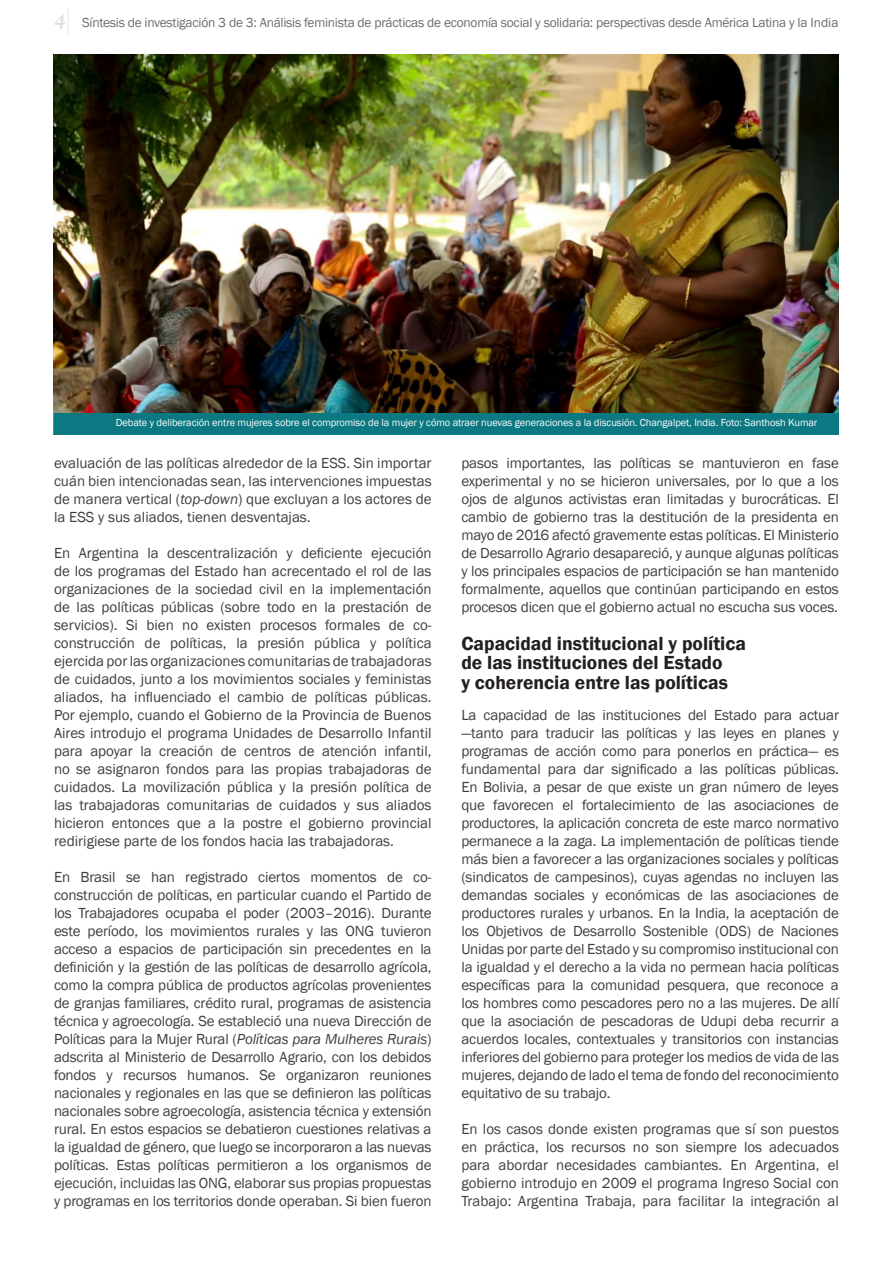
<style>
.page{position:relative;width:893px;height:1263px;background:#fff}
.page>*{position:absolute;margin:0;border:0;box-sizing:border-box;transform-origin:0 0}
.t1{font:600 19.5px/19.5px "Franklin Gothic";color:#231f20}
.t2{font:15px/18px "Franklin Gothic";letter-spacing:-.01em;color:#3e3e3f;text-align:justify}
.t3{font:13.5px "Franklin Gothic";letter-spacing:-.02em;color:#6c6d70}
.t4{font:10.5px "Franklin Gothic";letter-spacing:-.01em;color:#fff}
.s1{font-family:"Goudy";font-weight:700;font-style:italic;font-size:18px;color:#dcdddf}
.s2{font-style:italic}
</style>
<div class="page">
<img style="left:54px;top:54px;width:785px;height:359px">
<div style="left:54px;top:413px;width:785px;height:22px;background:#0b7882"></div>
<svg style="left:68px;top:9px;width:1px;height:26px"></svg>
<p class="t3" style="left:54px;top:15px;width:786px"><span class="s1">4</span> Síntesis de investigación 3 de 3: Análisis feminista de prácticas de economía social y solidaria: perspectivas desde América Latina y la India</p>
<p class="t4" style="left:116px;top:416px;width:703px">Debate y deliberación entre mujeres sobre el compromiso de la mujer y cómo atraer nuevas generaciones a la discusión. Changalpet, India. Foto: Santhosh Kumar</p>
<p class="t2" style="left:54px;top:454px;width:379px">evaluación de las políticas alrededor de la ESS. Sin importar cuán bien intencionadas sean, las intervenciones impuestas de manera vertical (<span class="s2">top-down</span>) que excluyan a los actores de la ESS y sus aliados, tienen desventajas.</p>
<p class="t2" style="left:54px;top:544px;width:379px">En Argentina la descentralización y deficiente ejecución de los programas del Estado han acrecentado el rol de las organizaciones de la sociedad civil en la implementación de las políticas públicas (sobre todo en la prestación de servicios). Si bien no existen procesos formales de co&shy;construcción de políticas, la presión pública y política ejercida por las organizaciones comunitarias de trabajadoras de cuidados, junto a los movimientos sociales y feministas aliados, ha influenciado el cambio de políticas públicas.<br>Por ejemplo, cuando el Gobierno de la Provincia de Buenos Aires introdujo el programa Unidades de Desarrollo Infantil para apoyar la creación de centros de atención infantil, no se asignaron fondos para las propias trabajadoras de cuidados. La movilización pública y la presión política de las trabajadoras comunitarias de cuidados y sus aliados hicieron entonces que a la postre el gobierno provincial redirigiese parte de los fondos hacia las trabajadoras.</p>
<p class="t2" style="left:54px;top:868px;width:379px">En Brasil se han registrado ciertos momentos de co&shy;construcción de políticas, en particular cuando el Partido de los Trabajadores ocupaba el poder (2003–2016). Durante este período, los movimientos rurales y las ONG tuvieron acceso a espacios de participación sin precedentes en la definición y la gestión de las políticas de desarrollo agrícola, como la compra pública de productos agrícolas provenientes de granjas familiares, crédito rural, programas de asistencia técnica y agroecología. Se estableció una nueva Dirección de Políticas para la Mujer Rural (<span class="s2">Políticas para Mulheres Rurais</span>) adscrita al Ministerio de Desarrollo Agrario, con los debidos fondos y recursos humanos. Se organizaron reuniones nacionales y regionales en las que se definieron las políticas nacionales sobre agroecología, asistencia técnica y extensión rural. En estos espacios se debatieron cuestiones relativas a la igualdad de género, que luego se incorporaron a las nuevas políticas. Estas políticas permitieron a los organismos de ejecución, incluidas las ONG, elaborar sus propias propuestas y programas en los territorios donde operaban. Si bien fueron</p>
<p class="t2" style="left:461px;top:454px;width:379px">pasos importantes, las políticas se mantuvieron en fase experimental y no se hicieron universales, por lo que a los ojos de algunos activistas eran limitadas y burocráticas. El cambio de gobierno tras la destitución de la presidenta en mayo de 2016 afectó gravemente estas políticas. El Ministerio de Desarrollo Agrario desapareció, y aunque algunas políticas y los principales espacios de participación se han mantenido formalmente, aquellos que continúan participando en estos procesos dicen que el gobierno actual no escucha sus voces.</p>
<h1 class="t1" style="left:461px;top:633px;width:286px">Capacidad institucional y política de las instituciones del Estado<br>y coherencia entre las políticas</h1>
<p class="t2" style="left:461px;top:706px;width:379px">La capacidad de las instituciones del Estado para actuar —tanto para traducir las políticas y las leyes en planes y programas de acción como para ponerlos en práctica— es fundamental para dar significado a las políticas públicas.<br>En Bolivia, a pesar de que existe un gran número de leyes que favorecen el fortalecimiento de las asociaciones de productores, la aplicación concreta de este marco normativo permanece a la zaga. La implementación de políticas tiende más bien a favorecer a las organizaciones sociales y políticas (sindicatos de campesinos), cuyas agendas no incluyen las demandas sociales y económicas de las asociaciones de productores rurales y urbanos. En la India, la aceptación de los Objetivos de Desarrollo Sostenible (ODS) de Naciones Unidas por parte del Estado y su compromiso institucional con la igualdad y el derecho a la vida no permean hacia políticas específicas para la comunidad pesquera, que reconoce a los hombres como pescadores pero no a las mujeres. De allí que la asociación de pescadoras de Udupi deba recurrir a acuerdos locales, contextuales y transitorios con instancias inferiores del gobierno para proteger los medios de vida de las mujeres, dejando de lado el tema de fondo del reconocimiento equitativo de su trabajo.</p>
<p class="t2" style="left:461px;top:1120px;width:379px">En los casos donde existen programas que sí son puestos en práctica, los recursos no son siempre los adecuados para abordar necesidades cambiantes. En Argentina, el gobierno introdujo en 2009 el programa Ingreso Social con Trabajo: Argentina Trabaja, para facilitar la integración al</p>
</div>
